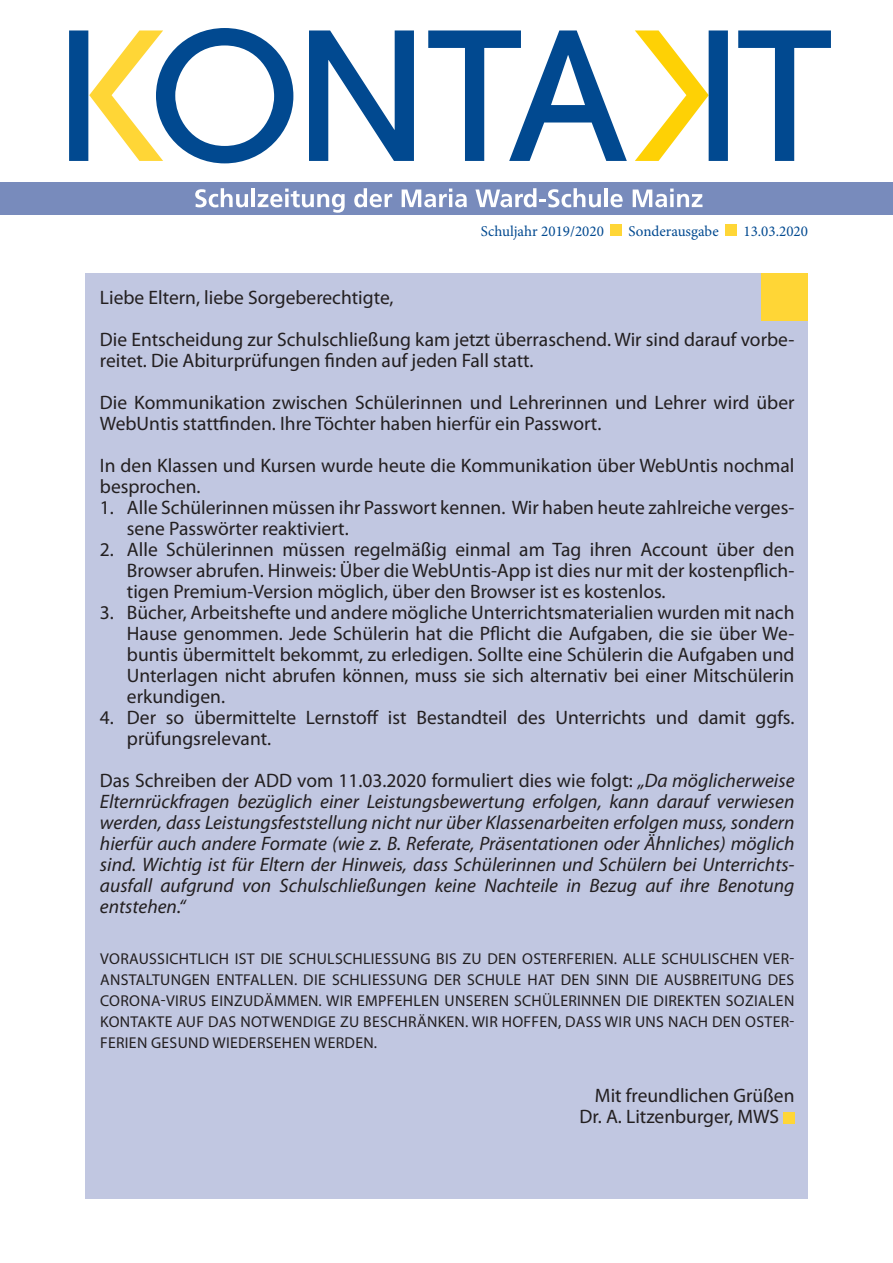
<style>
.page{position:relative;width:893px;height:1263px;background:#fff}
.page>*{position:absolute;margin:0;border:0;box-sizing:border-box;transform-origin:0 0}
.t1{font:19.5px/21px "Myriad Pro";color:#231f20}
.t2{font:italic 19.5px/21px "Myriad Pro";color:#231f20;text-align:justify}
.t3{font:15.75px/21px "Myriad Pro";letter-spacing:.02em;color:#231f20;text-align:justify}
.t4{font:15px "Minion Pro";color:#014990}
.s1{font-style:normal}
</style>
<div class="page">
<svg style="left:309px;top:30px;width:105px;height:131px"></svg>
<svg style="left:428px;top:30px;width:199px;height:131px"></svg>
<svg style="left:738px;top:30px;width:93px;height:131px"></svg>
<svg style="left:635px;top:30px;width:93px;height:131px"></svg>
<svg style="left:69px;top:28px;width:224px;height:135px"></svg>
<div style="left:0;top:182px;width:893px;height:33px;background:#788bbc"></div>
<svg style="left:195px;top:188px;width:53px;height:19px"></svg>
<hr style="left:252px;top:188px;width:3px;height:19px;background:#fff">
<svg style="left:258px;top:189px;width:87px;height:24px"></svg>
<svg style="left:354px;top:188px;width:38px;height:19px"></svg>
<svg style="left:402px;top:189px;width:65px;height:18px"></svg>
<svg style="left:475px;top:188px;width:126px;height:19px"></svg>
<hr style="left:604px;top:188px;width:4px;height:19px;background:#fff">
<svg style="left:610px;top:194px;width:13px;height:13px"></svg>
<svg style="left:633px;top:189px;width:69px;height:18px"></svg>
<div style="left:611px;top:225px;width:11px;height:11px;background:#ffd636"></div>
<div style="left:725px;top:225px;width:12px;height:11px;background:#ffd636"></div>
<div style="left:85px;top:273px;width:723px;height:926px;background:#c1c7e1"></div>
<div style="left:783px;top:1112px;width:11px;height:11px;background:#ffd636"></div>
<div style="left:761px;top:273px;width:47px;height:47px;background:#ffd636"></div>
<p class="t4" style="left:481px;top:221px;width:125px">Schuljahr 2019/2020</p>
<p class="t4" style="left:629px;top:221px;width:92px">Sonderausgabe</p>
<p class="t4" style="left:743px;top:221px;width:66px">13.03.2020</p>
<p class="t1" style="left:100px;top:287px;width:295px">Liebe Eltern, liebe Sorgeberechtigte,</p>
<p class="t1" style="left:100px;top:329px;width:696px">Die Entscheidung zur Schulschließung kam jetzt überraschend. Wir sind darauf vorbe&shy;reitet. Die Abiturprüfungen finden auf jeden Fall statt.</p>
<p class="t1" style="left:100px;top:392px;width:696px">Die Kommunikation zwischen Schülerinnen und Lehrerinnen und Lehrer wird über<br>WebUntis stattfinden. Ihre Töchter haben hierfür ein Passwort.</p>
<p class="t1" style="left:100px;top:455px;width:696px">In den Klassen und Kursen wurde heute die Kommunikation über WebUntis nochmal besprochen.</p>
<p class="t1" style="left:127px;top:497px;width:669px;text-indent:-27px">1. Alle Schülerinnen müssen ihr Passwort kennen. Wir haben heute zahlreiche verges&shy;sene Passwörter reaktiviert.</p>
<p class="t1" style="left:127px;top:539px;width:669px;text-align:justify;text-indent:-27px">2. Alle Schülerinnen müssen regelmäßig einmal am Tag ihren Account über den Browser abrufen. Hinweis: Über die WebUntis-App ist dies nur mit der kostenpflich&shy;tigen Premium-Version möglich, über den Browser ist es kostenlos.</p>
<p class="t1" style="left:127px;top:602px;width:669px;text-align:justify;text-indent:-27px">3. Bücher, Arbeitshefte und andere mögliche Unterrichtsmaterialien wurden mit nach Hause genommen. Jede Schülerin hat die Pflicht die Aufgaben, die sie über We&shy;buntis übermittelt bekommt, zu erledigen. Sollte eine Schülerin die Aufgaben und Unterlagen nicht abrufen können, muss sie sich alternativ bei einer Mitschülerin erkundigen.</p>
<p class="t1" style="left:127px;top:707px;width:669px;text-indent:-27px">4. Der so übermittelte Lernstoff ist Bestandteil des Unterrichts und damit ggfs. prüfungsrelevant.</p>
<p class="t2" style="left:100px;top:770px;width:696px"><span class="s1">Das Schreiben der ADD vom 11.03.2020 formuliert dies wie folgt:</span> „Da möglicherweise Elternrückfragen bezüglich einer Leistungsbewertung erfolgen, kann darauf verwiesen werden, dass Leistungsfeststellung nicht nur über Klassenarbeiten erfolgen muss, sondern hierfür auch andere Formate (wie z. B. Referate, Präsentationen oder Ähnliches) möglich sind. Wichtig ist für Eltern der Hinweis, dass Schülerinnen und Schülern bei Unterrichts&shy;ausfall aufgrund von Schulschließungen keine Nachteile in Bezug auf ihre Benotung entstehen.“</p>
<p class="t3" style="left:100px;top:948px;width:696px">VORAUSSICHTLICH IST DIE SCHULSCHLIESSUNG BIS ZU DEN OSTERFERIEN. ALLE SCHULISCHEN VER-ANSTALTUNGEN ENTFALLEN. DIE SCHLIESSUNG DER SCHULE HAT DEN SINN DIE AUSBREITUNG DES CORONA-VIRUS EINZUDÄMMEN. WIR EMPFEHLEN UNSEREN SCHÜLERINNEN DIE DIREKTEN SOZIALEN KONTAKTE AUF DAS NOTWENDIGE ZU BESCHRÄNKEN. WIR HOFFEN, DASS WIR UNS NACH DEN OSTER-FERIEN GESUND WIEDERSEHEN WERDEN.</p>
<p class="t1" style="left:595px;top:1085px;width:201px">Mit freundlichen Grüßen</p>
<p class="t1" style="left:580px;top:1106px;width:201px">Dr. A. Litzenburger, MWS</p>
</div>
